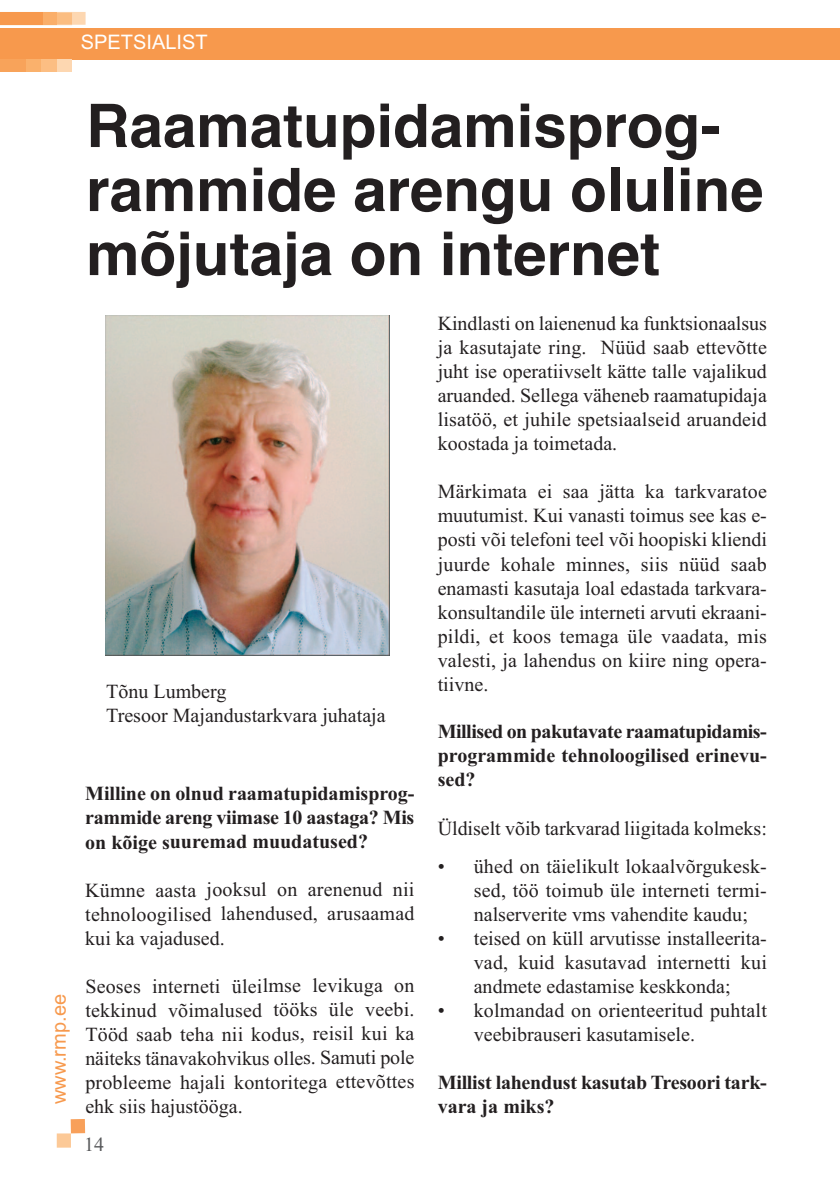
<style>
.page{position:relative;width:840px;height:1191px;background:#fff}
.page>*{position:absolute;margin:0;border:0;box-sizing:border-box;transform-origin:0 0}
.t1{font:700 60px/64px "Helvetica";color:#231f20}
.t2{font:20px/24px "Times New Roman";color:#231f20;text-align:justify}
.t3{font:700 20px/24px "Times New Roman";letter-spacing:-.015em;color:#231f20;text-align:justify}
.t4{font:20px "Arial";color:#fff}
.t5{font:20px "Arial";color:#f7994d}
.t6{font:20px "Times New Roman";color:#57585a}
</style>
<div class="page">
<div style="left:0;top:28px;width:839px;height:31px;background:#f7994d"></div>
<div style="left:57px;top:59px;width:15px;height:13px;background:#fdd7b1"></div>
<div style="left:41px;top:59px;width:16px;height:13px;background:#fcbe83"></div>
<svg style="left:57px;top:12px;width:28px;height:13px"></svg>
<div style="left:0;top:12px;width:57px;height:13px;background:#faae69"></div>
<div style="left:0;top:12px;width:42px;height:13px;background:#f7994d"></div>
<div style="left:25px;top:59px;width:16px;height:13px;background:#fab16c"></div>
<div style="left:0;top:59px;width:25px;height:13px;background:#f8a35a"></div>
<div style="left:57px;top:1133px;width:14px;height:14px;background:#fcc997"></div>
<div style="left:71px;top:1119px;width:14px;height:14px;background:#f8a05a"></div>
<img style="left:105px;top:315px;width:284px;height:340px">
<p class="t4" style="left:81px;top:30px;width:128px">SPETSIALIST</p>
<p class="t5" style="left:47px;top:1104px;width:112px;rotate:-90deg">www.rmp.ee</p>
<h1 class="t1" style="left:86px;top:94px;width:678px">Raamatupidamisprog&shy;rammide arengu oluline mõjutaja on internet</h1>
<p class="t2" style="left:106px;top:679px;width:281px">Tõnu Lumberg<br>Tresoor Majandustarkvara juhataja</p>
<p class="t3" style="left:85px;top:781px;width:330px">Milline on olnud raamatupidamisprog&shy;rammide areng viimase 10 aastaga? Mis on kõige suuremad muudatused?</p>
<p class="t2" style="left:85px;top:877px;width:330px">Kümne aasta jooksul on arenenud nii tehnoloogilised lahendused, arusaamad kui ka vajadused.</p>
<p class="t2" style="left:85px;top:973px;width:330px">Seoses interneti üleilmse levikuga on tekkinud võimalused tööks üle veebi.<br>Tööd saab teha nii kodus, reisil kui ka näiteks tänavakohvikus olles. Samuti pole probleeme hajali kontoritega ettevõttes ehk siis hajustööga.</p>
<p class="t6" style="left:84px;top:1132px;width:21px">14</p>
<p class="t2" style="left:437px;top:311px;width:330px">Kindlasti on laienenud ka funktsionaalsus ja kasutajate ring. Nüüd saab ettevõtte juht ise operatiivselt kätte talle vajalikud aruanded. Sellega väheneb raamatupidaja lisatöö, et juhile spetsiaalseid aruandeid koostada ja toimetada.</p>
<p class="t2" style="left:437px;top:479px;width:330px">Märkimata ei saa jätta ka tarkvaratoe muutumist. Kui vanasti toimus see kas e&shy;posti või telefoni teel või hoopiski kliendi juurde kohale minnes, siis nüüd saab enamasti kasutaja loal edastada tarkvara&shy;konsultandile üle interneti arvuti ekraani&shy;pildi, et koos temaga üle vaadata, mis valesti, ja lahendus on kiire ning opera&shy;tiivne.</p>
<p class="t3" style="left:437px;top:719px;width:330px">Millised on pakutavate raamatupidamis&shy;programmide tehnoloogilised erinevu&shy;sed?</p>
<p class="t2" style="left:437px;top:815px;width:330px">Üldiselt võib tarkvarad liigitada kolmeks:</p>
<p class="t2" style="left:473px;top:854px;width:294px;text-indent:-36px">• ühed on täielikult lokaalvõrgukesk&shy;sed, töö toimub üle interneti termi&shy;nalserverite vms vahendite kaudu;</p>
<p class="t2" style="left:473px;top:926px;width:294px;text-indent:-36px">• teised on küll arvutisse installeerita&shy;vad, kuid kasutavad internetti kui andmete edastamise keskkonda;</p>
<p class="t2" style="left:473px;top:998px;width:294px;text-indent:-36px">• kolmandad on orienteeritud puhtalt veebibrauseri kasutamisele.</p>
<p class="t3" style="left:437px;top:1069px;width:330px">Millist lahendust kasutab Tresoori tark&shy;vara ja miks?</p>
</div>
